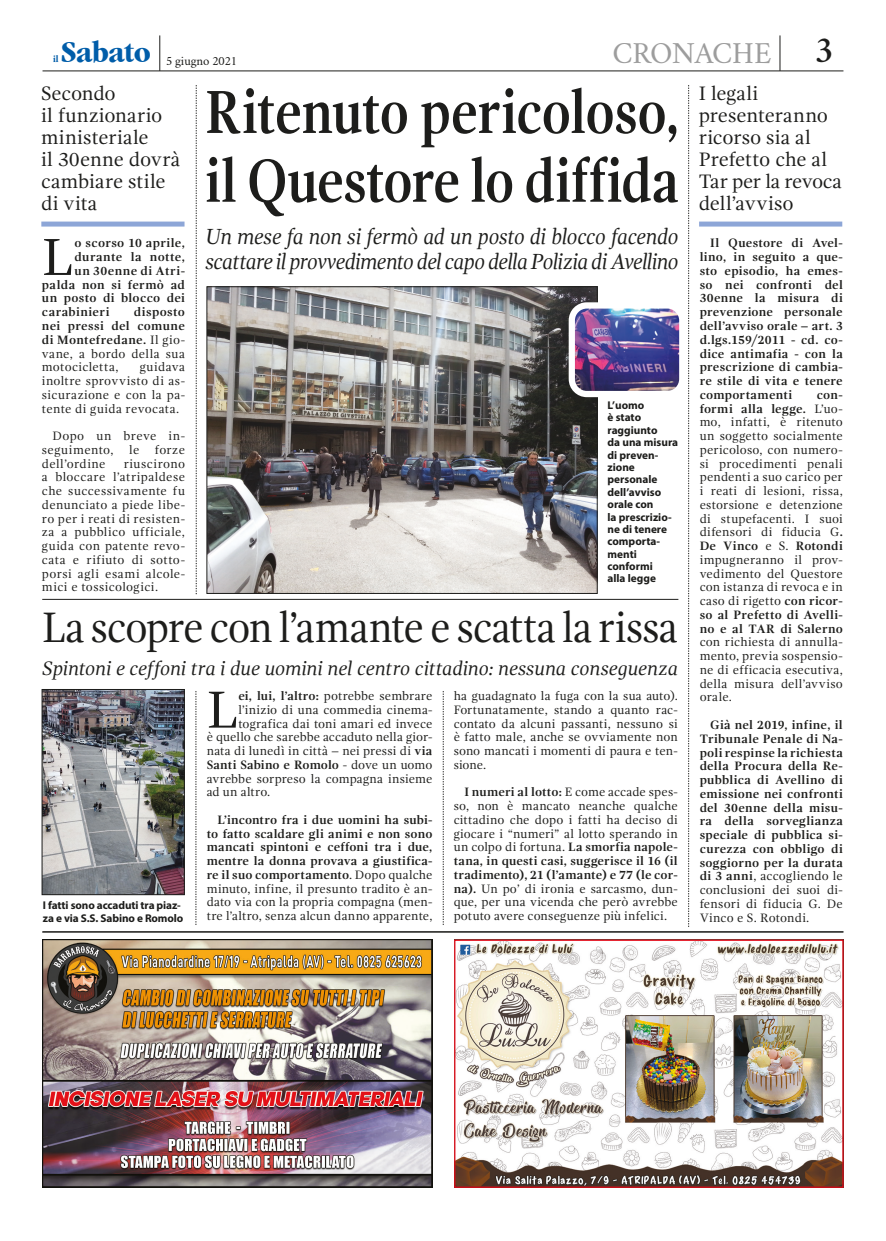
<style>
.page{position:relative;width:886px;height:1241px;background:#fff}
.page>*{position:absolute;margin:0;border:0;box-sizing:border-box;transform-origin:0 0}
.t1{font:700 62.5px/68.8px "Gandhi Serif";letter-spacing:-.02em;color:#1d1d1b;scale:.84 1}
.t2{font:53.5px "Gandhi Serif";color:#1d1d1b}
.t3{font:43.75px "Gandhi Serif";letter-spacing:-.02em;color:#1d1d1b;scale:.93 1}
.t4{font:700 condensed 31.25px "Garamond FC";color:#005da9;scale:1.1 1}
.t5{font:30px "Crimson";letter-spacing:-.01em;color:#9d9d9d}
.t6{font:italic 22.5px "Gandhi Serif";letter-spacing:-.03em;color:#1d1d1b;scale:.94 1}
.t7{font:20px/22px "Gandhi Serif";color:#1d1d1b}
.t8{font:italic 20px "Gandhi Serif";letter-spacing:-.01em;color:#1d1d1b}
.t9{font:12.5px/13.8px "Gandhi Serif";letter-spacing:.02em;color:#1d1d1b;text-align:justify}
.t10{font:700 12.5px/13.8px "Gandhi Serif";letter-spacing:.02em;color:#1d1d1b;text-align:justify}
.t11{font:12.5px "Gandhi Serif";color:#1d1d1b}
.t12{font:700 12.5px "Gandhi Serif";color:#1d1d1b}
.t13{font:700 12.5px "Gandhi Serif";letter-spacing:.04em;color:#1d1d1b}
.t14{font:12.5px "Crimson";color:#1d1d1b}
.t15{font:700 11.25px/12.4px "Myriad Pro";color:#1d1d1b}
.t16{font:700 condensed 10px "Garamond FC";color:#005da9}
.s1{font-weight:600;font-size:37.5px;color:#1d1d1b}
.s2{font-weight:400}
.s3{font-weight:700}
</style>
<div class="page">
<hr style="left:43px;top:71px;width:800px;height:1px;background:#1d1d1b">
<hr style="left:159px;top:35px;width:1px;height:36px;background:#1d1d1b">
<hr style="left:780px;top:35px;width:1px;height:36px;background:#1d1d1b">
<hr style="left:42px;top:931px;width:801px;height:1px;background:#1d1d1b">
<img style="left:42px;top:939px;width:390px;height:248px">
<img style="left:456px;top:941px;width:385px;height:244px">
<div style="left:454px;top:939px;width:389px;height:248px;border:1px solid #e30614"></div>
<img style="left:207px;top:286px;width:390px;height:307px">
<svg style="left:688px;top:85px;width:1px;height:842px"></svg>
<img style="left:42px;top:689px;width:143px;height:205px">
<hr style="left:42px;top:599px;width:636px;height:1px;background:#1d1d1b">
<svg style="left:196px;top:85px;width:1px;height:509px"></svg>
<svg style="left:196px;top:691px;width:1px;height:233px"></svg>
<svg style="left:443px;top:691px;width:1px;height:233px"></svg>
<div style="left:41px;top:221px;width:143px;height:5px;background:#8da6d7"></div>
<div style="left:699px;top:221px;width:143px;height:5px;background:#8da6d7"></div>
<img style="left:572px;top:305px;width:106px;height:89px">
<div style="left:569px;top:302px;width:116px;height:95px;border:6px solid #fff;border-radius:15px"></div>
<h3 class="t4" style="left:61px;top:34px;width:83px">Sabato</h3>
<p class="t16" style="left:53px;top:53px;width:7px">il</p>
<p class="t14" style="left:166px;top:52px;width:72px">5 giugno 2021</p>
<h3 class="t5" style="left:612px;top:32px;width:222px">CRONACHE <span class="s1">3</span></h3>
<h3 class="t7" style="left:41px;top:83px;width:141px">Secondo<br>il funzionario ministeriale<br>il 30enne dovrà cambiare stile di vita</h3>
<h3 class="t7" style="left:699px;top:83px;width:145px">I legali presenteranno ricorso sia al<br>Prefetto che al<br>Tar per la revoca dell’avviso</h3>
<h1 class="t1" style="left:205px;top:78px;width:566px">Ritenuto pericoloso, il Questore lo diffida</h1>
<h3 class="t6" style="left:205px;top:224px;width:505px">Un mese fa non si fermò ad un posto di blocco facendo</h3>
<p class="t10" style="left:700px;top:236px;width:145px;text-indent:11px">Il Questore di Avel&shy;lino, in seguito a que&shy;sto episodio, ha emes&shy;so nei confronti del 30enne la misura di prevenzione personale dell’avviso orale – art. 3 d.lgs.159/2011 - cd. co&shy;dice antimafia - con la prescrizione di cambia&shy;re stile di vita e tenere comportamenti</p>
<p class="t10" style="left:75px;top:236px;width:112px">o scorso 10 aprile,</p>
<p class="t10" style="left:75px;top:250px;width:112px">durante la notte,</p>
<p class="t13" style="left:75px;top:263px;width:112px">un 30enne di Atri-</p>
<p class="t10" style="left:42px;top:277px;width:145px">palda non si fermò ad</p>
<p class="t10" style="left:42px;top:291px;width:145px">un posto di blocco dei</p>
<p class="t10" style="left:42px;top:305px;width:69px">carabinieri</p>
<h2 class="t2" style="left:42px;top:227px;width:33px">L</h2>
<h3 class="t6" style="left:205px;top:248px;width:505px">scattare il provvedimento del capo della Polizia di Avellino</h3>
<p class="t10" style="left:42px;top:305px;width:145px;text-indent:92px">disposto nei pressi del comune di Montefredane. <span class="s2">Il gio&shy;vane, a bordo della sua motocicletta,</span></p>
<p class="t9" style="left:42px;top:360px;width:145px;text-indent:98px">guidava inoltre sprovvisto di as&shy;sicurazione e con la pa&shy;tente di guida revocata.</p>
<p class="t9" style="left:42px;top:429px;width:145px;text-indent:11px">Dopo un breve in&shy;seguimento, le forze dell’ordine</p>
<p class="t9" style="left:700px;top:387px;width:145px;text-indent:117px"><span class="s3">con&shy;formi alla legge.</span> L’uo&shy;mo, infatti, è ritenuto un soggetto socialmente pericoloso, con numero&shy;si procedimenti penali pendenti a suo carico per i reati di lesioni, rissa, estorsione e detenzione di stupefacenti. I suoi difensori di fiducia G<span class="s3">.<br>De Vinco</span> e S. <span class="s3">Rotondi </span>impugneranno il prov&shy;vedimento del Questore con istanza di revoca e in caso di rigetto <span class="s3">con ricor&shy;so al Prefetto di Avelli&shy;no e al TAR di Salerno</span></p>
<p class="t9" style="left:700px;top:635px;width:145px">con richiesta di annulla&shy;mento, previa sospensio&shy;ne di efficacia esecutiva, della misura dell’avviso orale.</p>
<p class="t10" style="left:700px;top:717px;width:145px;text-indent:11px">Già nel 2019, infine, il Tribunale Penale di Na&shy;poli respinse la richiesta della Procura della Re&shy;pubblica di Avellino di emissione nei confronti del 30enne della misu&shy;ra della sorveglianza speciale di pubblica si&shy;curezza con obbligo di soggiorno per la durata di 3 anni<span class="s2">, accogliendo le conclusioni dei suoi di&shy;fensori di fiducia G. De Vinco e S. Rotondi.</span></p>
<p class="t15" style="left:607px;top:398px;width:72px">L’uomo<br>è stato raggiunto<br>da una misura di preven&shy;zione personale dell’avviso orale con<br>la prescrizio&shy;ne di tenere comporta&shy;menti conformi<br>alla legge</p>
<p class="t9" style="left:42px;top:456px;width:145px;text-indent:82px">riuscirono a bloccare l’atripaldese che successivamente fu denunciato a piede libe&shy;ro per i reati di resisten&shy;za a pubblico ufficiale, guida con patente revo&shy;cata e rifiuto di sotto&shy;porsi agli esami alcole&shy;mici e tossicologici.</p>
<h3 class="t3" style="left:42px;top:602px;width:685px">La scopre con l’amante e scatta la rissa</h3>
<h3 class="t8" style="left:42px;top:656px;width:637px">Spintoni e ceffoni tra i due uomini nel centro cittadino: nessuna conseguenza</h3>
<p class="t9" style="left:454px;top:689px;width:226px">ha guadagnato la fuga con la sua auto).<br>Fortunatamente, stando a quanto rac&shy;contato da alcuni passanti, nessuno si è fatto male, anche se ovviamente non sono mancati i momenti di paura e ten&shy;sione.</p>
<p class="t9" style="left:454px;top:785px;width:226px;text-indent:11px"><span class="s3">I numeri al lotto:</span> E come accade spes&shy;so, non è mancato neanche qualche cittadino che dopo i fatti ha deciso di giocare i “numeri” al lotto sperando in un colpo di fortuna. <span class="s3">La smorfia napole&shy;tana, in questi casi, suggerisce il 16 (il tradimento), 21 (l’amante) e 77 (le cor&shy;na).</span> Un po’ di ironia e sarcasmo, dun&shy;que, per una vicenda che però avrebbe potuto avere conseguenze più infelici.</p>
<h2 class="t2" style="left:207px;top:679px;width:33px">L</h2>
<p class="t9" style="left:238px;top:689px;width:196px"><span class="s3">ei, lui, l’altro:</span> potrebbe sembrare</p>
<p class="t9" style="left:238px;top:702px;width:196px">l’inizio di una commedia cinema-</p>
<p class="t9" style="left:238px;top:716px;width:196px">tografica dai toni amari ed invece</p>
<p class="t11" style="left:207px;top:730px;width:227px">è quello che sarebbe accaduto nella gior-</p>
<p class="t9" style="left:207px;top:744px;width:227px">nata di lunedì in città – nei pressi di <span class="s3">via</span></p>
<p class="t12" style="left:207px;top:757px;width:227px">Santi Sabino e Romolo <span class="s2">- dove un uomo</span></p>
<p class="t9" style="left:207px;top:771px;width:227px">avrebbe sorpreso la compagna insieme</p>
<p class="t9" style="left:207px;top:785px;width:65px">ad un altro.</p>
<p class="t10" style="left:207px;top:812px;width:227px;text-indent:11px">L’incontro fra i due uomini ha subi&shy;to fatto scaldare gli animi e non sono mancati spintoni e ceffoni tra i due, mentre la donna provava a giustifica&shy;re il suo comportamento<span class="s2">. Dopo qualche minuto, infine, il presunto tradito è an&shy;dato via con la propria compagna (men&shy;tre l’altro, senza alcun danno apparente,</span></p>
<p class="t15" style="left:43px;top:898px;width:142px">I fatti sono accaduti tra piaz&shy;za e via S.S. Sabino e Romolo</p>
</div>
